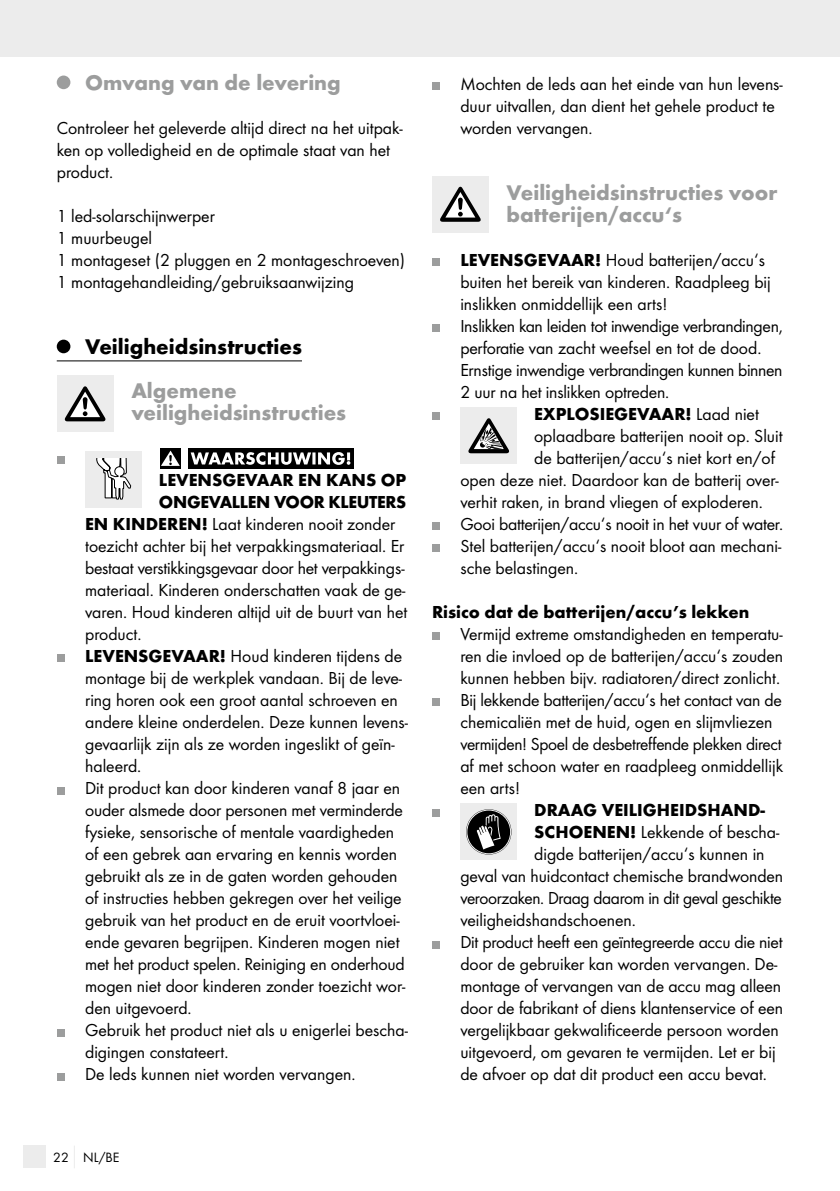
<style>
.page{position:relative;width:840px;height:1191px;background:#fff}
.page>*{position:absolute;margin:0;border:0;box-sizing:border-box;transform-origin:0 0}
.t1{font:700 22px/22px "Futura";color:#9c9d9d}
.t2{font:700 22px "Futura";color:#000}
.t3{font:18px/22px "Futura Boo";color:#000}
.t4{font:700 18px "Futura";color:#000}
.t5{font:700 18px/22px "Futura";letter-spacing:-.02em;color:#000}
.t6{font:18px "Futura Boo";letter-spacing:-.02em;color:#000}
.t7{font:14px "Futura Boo";color:#000}
.s1{font-family:"Futura";font-weight:700}
.s2{font-family:"Futura Boo";font-weight:400}
</style>
<div class="page">
<div style="left:0;top:0;width:839px;height:57px;background:#ececec"></div>
<div style="left:23px;top:1145px;width:22px;height:23px;background:#ececec"></div>
<svg style="left:74px;top:1146px;width:1px;height:22px"></svg>
<hr style="left:57px;top:360px;width:245px;height:1px;background:#000">
<div style="left:57px;top:76px;width:13px;height:13px;background:#9c9d9d;border-radius:50%"></div>
<div style="left:57px;top:340px;width:13px;height:13px;background:#000;border-radius:50%"></div>
<div style="left:57px;top:375px;width:56px;height:57px;background:#ececec"></div>
<svg style="left:65px;top:386px;width:40px;height:35px"></svg>
<div style="left:57px;top:456px;width:7px;height:8px;background:#9c9d9d"></div>
<div style="left:85px;top:451px;width:57px;height:56px;background:#ececec"></div>
<svg style="left:96px;top:458px;width:35px;height:42px"></svg>
<div style="left:160px;top:448px;width:21px;height:20px;background:#000"></div>
<svg style="left:161px;top:450px;width:19px;height:16px"></svg>
<div style="left:188px;top:448px;width:165px;height:20px;background:#000"></div>
<svg style="left:190px;top:452px;width:160px;height:13px"></svg>
<div style="left:57px;top:654px;width:7px;height:8px;background:#9c9d9d"></div>
<div style="left:57px;top:786px;width:7px;height:8px;background:#9c9d9d"></div>
<div style="left:57px;top:1028px;width:7px;height:8px;background:#9c9d9d"></div>
<div style="left:57px;top:1072px;width:7px;height:8px;background:#9c9d9d"></div>
<div style="left:432px;top:82px;width:7px;height:8px;background:#9c9d9d"></div>
<div style="left:432px;top:176px;width:56px;height:57px;background:#ececec"></div>
<svg style="left:440px;top:187px;width:40px;height:35px"></svg>
<div style="left:432px;top:258px;width:7px;height:8px;background:#9c9d9d"></div>
<div style="left:432px;top:324px;width:7px;height:8px;background:#9c9d9d"></div>
<div style="left:432px;top:412px;width:7px;height:8px;background:#9c9d9d"></div>
<div style="left:460px;top:407px;width:57px;height:57px;background:#ececec"></div>
<svg style="left:468px;top:418px;width:40px;height:35px"></svg>
<div style="left:432px;top:522px;width:7px;height:8px;background:#9c9d9d"></div>
<div style="left:432px;top:544px;width:7px;height:8px;background:#9c9d9d"></div>
<div style="left:432px;top:632px;width:7px;height:8px;background:#9c9d9d"></div>
<div style="left:432px;top:698px;width:7px;height:8px;background:#9c9d9d"></div>
<div style="left:432px;top:808px;width:7px;height:8px;background:#9c9d9d"></div>
<div style="left:460px;top:803px;width:57px;height:57px;background:#ececec"></div>
<svg style="left:466px;top:809px;width:45px;height:45px"></svg>
<div style="left:432px;top:940px;width:7px;height:8px;background:#9c9d9d"></div>
<p class="t1" style="left:85px;top:71px;width:257px">Omvang van de levering</p>
<p class="t3" style="left:57px;top:117px;width:347px">Controleer het geleverde altijd direct na het uitpak&shy;ken op volledigheid en de optimale staat van het product.</p>
<p class="t3" style="left:57px;top:205px;width:350px">1 led-solarschijnwerper<br>1 muurbeugel<br>1 montageset (2 pluggen en 2 montageschroeven)<br>1 montagehandleiding/gebruiksaanwijzing</p>
<p class="t2" style="left:85px;top:333px;width:218px">Veiligheidsinstructies</p>
<p class="t1" style="left:131px;top:379px;width:216px">Algemene veiligheidsinstructies</p>
<p class="t5" style="left:159px;top:469px;width:249px">LEVENSGEVAAR EN KANS OP<br>ONGEVALLEN VOOR KLEUTERS</p>
<p class="t3" style="left:85px;top:513px;width:324px"><span class="s1">EN KINDEREN!</span> Laat kinderen nooit zonder toezicht achter bij het verpakkingsmateriaal. Er bestaat verstikkingsgevaar door het verpakkings&shy;materiaal. Kinderen onderschatten vaak de ge&shy;varen. Houd kinderen altijd uit de buurt van het product.<br><span class="s1">LEVENSGEVAAR!</span> Houd kinderen tijdens de montage bij de werkplek vandaan. Bij de leve&shy;ring horen ook een groot aantal schroeven en andere kleine onderdelen. Deze kunnen levens&shy;gevaarlijk zijn als ze worden ingeslikt of geïn&shy;haleerd.<br>Dit product kan door kinderen vanaf 8 jaar en ouder alsmede door personen met verminderde fysieke, sensorische of mentale vaardigheden of een gebrek aan ervaring en kennis worden gebruikt als ze in de gaten worden gehouden of instructies hebben gekregen over het veilige gebruik van het product en de eruit voortvloei&shy;ende gevaren begrijpen. Kinderen mogen niet met het product spelen. Reiniging en onderhoud mogen niet door kinderen zonder toezicht wor&shy;den uitgevoerd.<br>Gebruik het product niet als u enigerlei bescha&shy;digingen constateert.<br>De leds kunnen niet worden vervangen.</p>
<p class="t3" style="left:460px;top:73px;width:324px">Mochten de leds aan het einde van hun levens&shy;duur uitvallen, dan dient het gehele product te worden vervangen.</p>
<p class="t1" style="left:506px;top:181px;width:272px">Veiligheidsinstructies voor batterijen/accu‘s</p>
<p class="t3" style="left:460px;top:249px;width:324px"><span class="s1">LEVENSGEVAAR!</span> Houd batterijen/accu‘s buiten het bereik van kinderen. Raadpleeg bij inslikken onmiddellijk een arts!<br>Inslikken kan leiden tot inwendige verbrandingen, perforatie van zacht weefsel en tot de dood.<br>Ernstige inwendige verbrandingen kunnen binnen 2 uur na het inslikken optreden.</p>
<p class="t4" style="left:534px;top:403px;width:226px">EXPLOSIEGEVAAR! <span class="s2">Laad niet</span></p>
<p class="t3" style="left:534px;top:425px;width:250px">oplaadbare batterijen nooit op. Sluit</p>
<p class="t3" style="left:534px;top:447px;width:242px">de batterijen/accu‘s niet kort en/of</p>
<p class="t3" style="left:460px;top:469px;width:319px">open deze niet. Daardoor kan de batterij over-</p>
<p class="t3" style="left:460px;top:491px;width:304px">verhit raken, in brand vliegen of exploderen.</p>
<p class="t3" style="left:460px;top:513px;width:324px">Gooi batterijen/accu‘s nooit in het vuur of water.</p>
<p class="t3" style="left:460px;top:535px;width:322px">Stel batterijen/accu‘s nooit bloot aan mechani-</p>
<p class="t3" style="left:460px;top:557px;width:119px">sche belastingen.</p>
<p class="t4" style="left:432px;top:601px;width:318px">Risico dat de batterijen/accu’s lekken</p>
<p class="t3" style="left:460px;top:623px;width:324px">Vermijd extreme omstandigheden en temperatu&shy;ren die invloed op de batterijen/accu‘s zouden kunnen hebben bijv. radiatoren/direct zonlicht.<br>Bij lekkende batterijen/accu‘s het contact van de chemicaliën met de huid, ogen en slijmvliezen vermijden! Spoel de desbetreffende plekken direct af met schoon water en raadpleeg onmiddellijk een arts!</p>
<p class="t4" style="left:534px;top:799px;width:232px">DRAAG VEILIGHEIDSHAND-</p>
<p class="t3" style="left:534px;top:821px;width:246px"><span class="s1">SCHOENEN!</span> Lekkende of bescha-</p>
<p class="t3" style="left:534px;top:843px;width:232px">digde batterijen/accu‘s kunnen in</p>
<p class="t3" style="left:460px;top:865px;width:324px">geval van huidcontact chemische brandwonden</p>
<p class="t6" style="left:460px;top:887px;width:323px">veroorzaken. Draag daarom in dit geval geschikte</p>
<p class="t3" style="left:460px;top:909px;width:177px">veiligheidshandschoenen.</p>
<p class="t3" style="left:460px;top:931px;width:323px">Dit product heeft een geïntegreerde accu die niet</p>
<p class="t3" style="left:460px;top:953px;width:318px">door de gebruiker kan worden vervangen. De-</p>
<p class="t3" style="left:460px;top:975px;width:322px">montage of vervangen van de accu mag alleen</p>
<p class="t3" style="left:460px;top:997px;width:324px">door de fabrikant of diens klantenservice of een</p>
<p class="t3" style="left:460px;top:1019px;width:320px">vergelijkbaar gekwalificeerde persoon worden</p>
<p class="t3" style="left:460px;top:1041px;width:317px">uitgevoerd, om gevaren te vermijden. Let er bij</p>
<p class="t3" style="left:460px;top:1063px;width:308px">de afvoer op dat dit product een accu bevat.</p>
<p class="t7" style="left:53px;top:1149px;width:67px">22 NL/BE</p>
</div>
